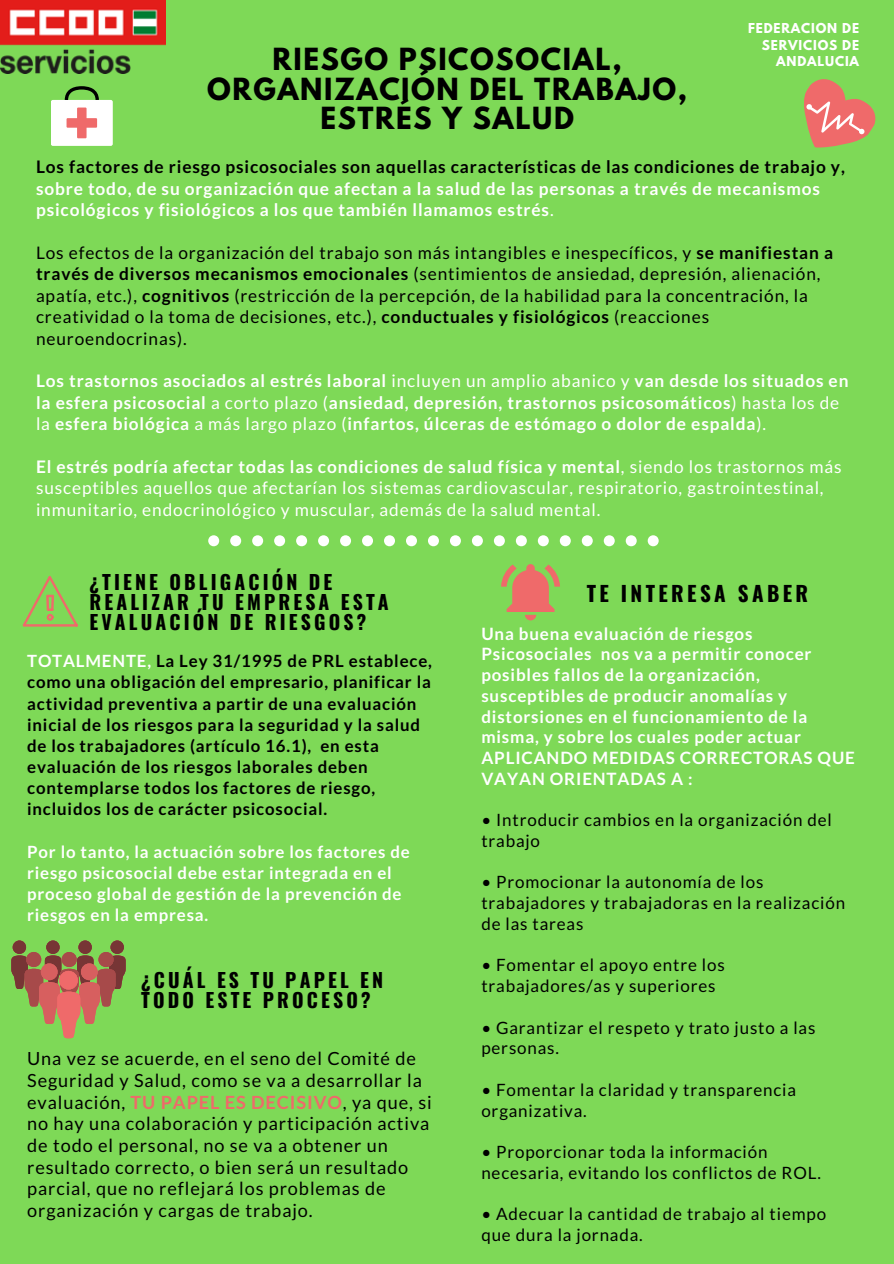
<style>
.page{position:relative;width:894px;height:1264px;background:#fff}
.page>*{position:absolute;margin:0;border:0;box-sizing:border-box;transform-origin:0 0}
.t1{font:700 27px/29.5px "League Spartan";letter-spacing:.06em;color:#000;text-align:center}
.t2{font:700 21px "Oswald";letter-spacing:.16em;color:#000}
.t3{font:700 19.65px/19.6px "Oswald";letter-spacing:.16em;color:#000}
.t4{font:18.15px/21.6px "Lato";letter-spacing:.05em;color:#000}
.t5{font:700 17.25px/21.5px "Lato";letter-spacing:.05em;color:#fff}
.t6{font:17.25px/21.5px "Lato";letter-spacing:.05em;color:#000}
.t7{font:17.25px/21.5px "Lato";letter-spacing:.05em;color:#fff}
.t8{font:700 17.25px "Lato";letter-spacing:.05em;color:#000}
.t9{font:16.95px/20.7px "Lato";letter-spacing:.05em;color:#000}
.t10{font:700 16.95px/20.7px "Lato";letter-spacing:.05em;color:#fff}
.t11{font:700 16.8px/21.1px "Lato";letter-spacing:.05em;color:#000}
.t12{font:700 16.8px/21.1px "Lato";letter-spacing:.05em;color:#fff}
.t13{font:700 12.15px/16.5px "League Spartan";letter-spacing:.07em;color:#fff;text-align:right}
.s1{font-weight:400}
.s2{font-weight:700}
.s3{color:#fff}
.s4{font-weight:700;color:#ef6a6a}
</style>
<div class="page">
<div style="left:0;top:0;width:893px;height:1263px;background:#7ed957"></div>
<div style="left:51px;top:100px;width:62px;height:46px;background:#fff;border-radius:2px"></div>
<div style="left:66px;top:118px;width:31px;height:10px;background:#ef6a6a"></div>
<div style="left:77px;top:107px;width:9px;height:31px;background:#ef6a6a"></div>
<svg style="left:65px;top:86px;width:34px;height:14px"></svg>
<svg style="left:804px;top:79px;width:72px;height:69px"></svg>
<svg style="left:23px;top:576px;width:55px;height:50px"></svg>
<svg style="left:11px;top:940px;width:115px;height:98px"></svg>
<div style="left:59px;top:970px;width:19px;height:19px;background:#ef6a6a;border-radius:50%"></div>
<svg style="left:208px;top:535px;width:11px;height:11px"></svg>
<svg style="left:230px;top:535px;width:11px;height:11px"></svg>
<svg style="left:252px;top:535px;width:11px;height:11px"></svg>
<svg style="left:274px;top:535px;width:11px;height:11px"></svg>
<svg style="left:296px;top:535px;width:11px;height:11px"></svg>
<svg style="left:318px;top:535px;width:11px;height:11px"></svg>
<svg style="left:340px;top:535px;width:11px;height:11px"></svg>
<svg style="left:362px;top:535px;width:11px;height:11px"></svg>
<svg style="left:384px;top:535px;width:11px;height:11px"></svg>
<svg style="left:406px;top:535px;width:11px;height:11px"></svg>
<svg style="left:428px;top:535px;width:11px;height:11px"></svg>
<svg style="left:450px;top:535px;width:11px;height:11px"></svg>
<svg style="left:472px;top:535px;width:10px;height:11px"></svg>
<svg style="left:493px;top:535px;width:11px;height:11px"></svg>
<svg style="left:515px;top:535px;width:11px;height:11px"></svg>
<svg style="left:537px;top:535px;width:11px;height:11px"></svg>
<svg style="left:559px;top:535px;width:11px;height:11px"></svg>
<svg style="left:581px;top:535px;width:11px;height:11px"></svg>
<svg style="left:603px;top:535px;width:11px;height:11px"></svg>
<svg style="left:625px;top:535px;width:11px;height:11px"></svg>
<svg style="left:647px;top:535px;width:11px;height:11px"></svg>
<svg style="left:501px;top:564px;width:59px;height:56px"></svg>
<img style="left:0;top:1px;width:166px;height:73px">
<p class="t13" style="left:748px;top:22px;width:112px">FEDERACION DE<br>SERVICIOS DE</p>
<h1 class="t1" style="left:272px;top:48px;width:350px">RIESGO PSICOSOCIAL,</h1>
<p class="t13" style="left:776px;top:55px;width:84px">ANDALUCIA</p>
<h1 class="t1" style="left:207px;top:77px;width:481px">ORGANIZACIÓN DEL TRABAJO,<br>ESTRÉS Y SALUD</h1>
<p class="t8" style="left:36px;top:156px;width:810px">Los factores de riesgo psicosociales son aquellas características de las condiciones de trabajo y,</p>
<p class="t5" style="left:36px;top:177px;width:785px">sobre todo, de su organización que afectan a la salud de las personas a través de mecanismos psicológicos y fisiológicos a los que también llamamos estrés<span class="s1">.</span></p>
<p class="t6" style="left:36px;top:241px;width:798px">Los efectos de la organización del trabajo son más intangibles e inespecíficos, y <span class="s2">se manifiestan a través de diversos mecanismos emocionales</span> (sentimientos de ansiedad, depresión, alienación, apatía, etc.), <span class="s2">cognitivos</span> (restricción de la percepción, de la habilidad para la concentración, la creatividad o la toma de decisiones, etc.), <span class="s2">conductuales y fisiológicos</span> (reacciones neuroendocrinas).</p>
<p class="t5" style="left:36px;top:370px;width:813px">Los trastornos asociados al estrés laboral <span class="s1">incluyen un amplio abanico y</span> van desde los situados en la esfera psicosocial <span class="s1">a corto plazo (</span>ansiedad, depresión, trastornos psicosomáticos<span class="s1">) hasta los de la</span> esfera biológica <span class="s1">a más largo plazo (</span>infartos, úlceras de estómago o dolor de espalda<span class="s1">).</span></p>
<p class="t7" style="left:36px;top:455px;width:806px"><span class="s2">El estrés podría afectar todas las condiciones de salud física y mental</span>, siendo los trastornos más susceptibles aquellos que afectarían los sistemas cardiovascular, respiratorio, gastrointestinal, inmunitario, endocrinológico y muscular, además de la salud mental.</p>
<p class="t3" style="left:89px;top:571px;width:301px">¿TIENE OBLIGACIÓN DE<br>REALIZAR TU EMPRESA ESTA<br>EVALUACIÓN DE RIESGOS?</p>
<p class="t11" style="left:27px;top:650px;width:406px"><span class="s3">TOTALMENTE,</span> La Ley 31/1995 de PRL establece, como una obligación del empresario, planificar la actividad preventiva a partir de una evaluación inicial de los riesgos para la seguridad y la salud de los trabajadores (artículo 16.1), en esta evaluación de los riesgos laborales deben contemplarse todos los factores de riesgo, incluidos los de carácter psicosocial.</p>
<p class="t12" style="left:27px;top:840px;width:384px">Por lo tanto, la actuación sobre los factores de riesgo psicosocial debe estar integrada en el proceso global de gestión de la prevención de riesgos en la empresa.</p>
<p class="t3" style="left:141px;top:969px;width:243px">¿CUÁL ES TU PAPEL EN<br>TODO ESTE PROCESO?</p>
<p class="t4" style="left:27px;top:1047px;width:406px">Una vez se acuerde, en el seno del Comité de Seguridad y Salud, como se va a desarrollar la evaluación, <span class="s4">TU PAPEL ES DECISIVO</span>, ya que, si no hay una colaboración y participación activa de todo el personal, no se va a obtener un resultado correcto, o bien será un resultado parcial, que no reflejará los problemas de organización y cargas de trabajo.</p>
<p class="t2" style="left:586px;top:576px;width:223px">TE INTERESA SABER</p>
<p class="t10" style="left:481px;top:622px;width:375px">Una buena evaluación de riesgos Psicosociales nos va a permitir conocer posibles fallos de la organización, susceptibles de producir anomalías y distorsiones en el funcionamiento de la misma, y sobre los cuales poder actuar APLICANDO MEDIDAS CORRECTORAS QUE VAYAN ORIENTADAS A :</p>
<p class="t9" style="left:481px;top:809px;width:352px">• Introducir cambios en la organización del trabajo</p>
<p class="t9" style="left:481px;top:871px;width:365px">• Promocionar la autonomía de los trabajadores y trabajadoras en la realización de las tareas</p>
<p class="t9" style="left:481px;top:954px;width:245px">• Fomentar el apoyo entre los trabajadores/as y superiores</p>
<p class="t9" style="left:481px;top:1016px;width:335px">• Garantizar el respeto y trato justo a las personas.</p>
<p class="t9" style="left:481px;top:1078px;width:316px">• Fomentar la claridad y transparencia organizativa.</p>
<p class="t9" style="left:481px;top:1141px;width:341px">• Proporcionar toda la información necesaria, evitando los conflictos de ROL.</p>
<p class="t9" style="left:481px;top:1203px;width:346px">• Adecuar la cantidad de trabajo al tiempo que dura la jornada.</p>
</div>
